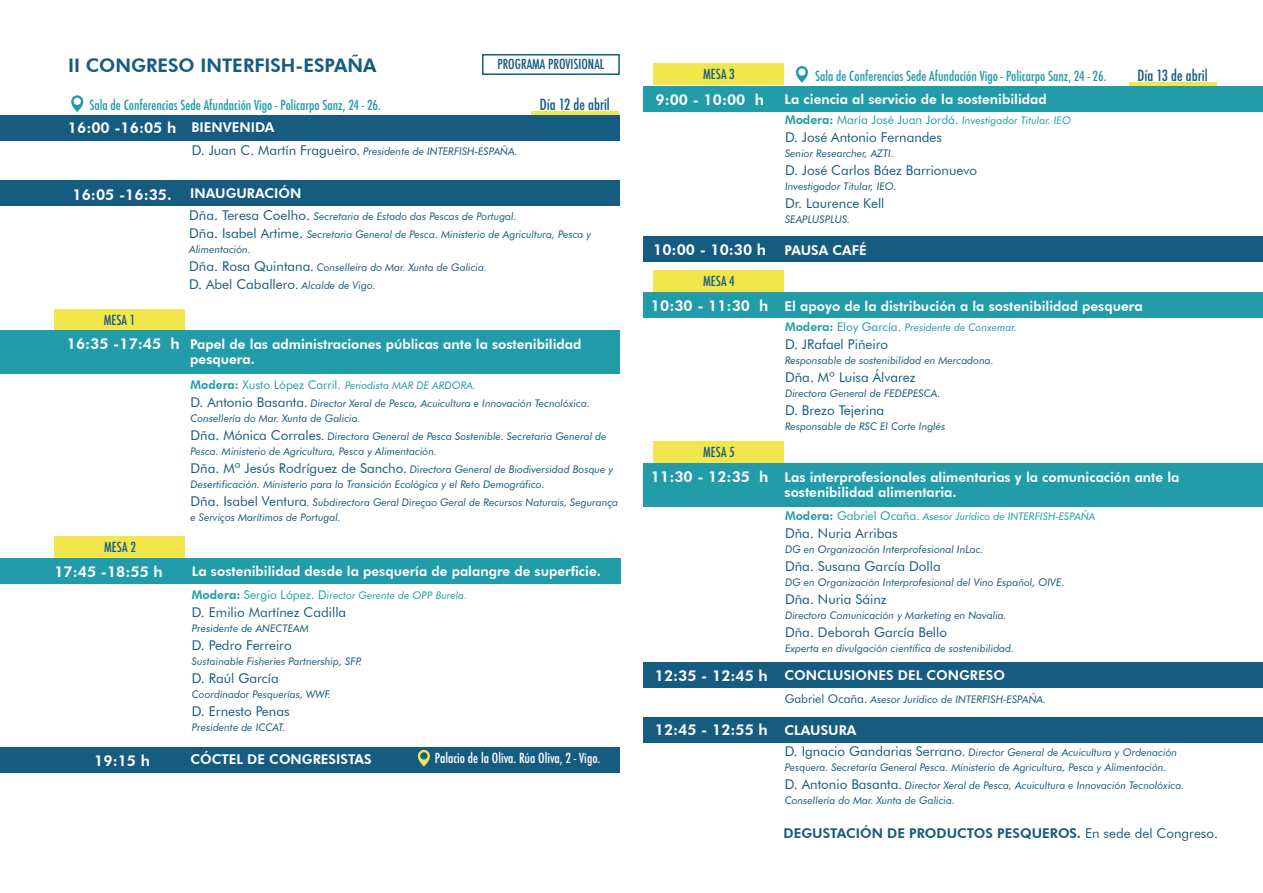
<style>
.page{position:relative;width:1263px;height:893px;background:#fff}
.page>*{position:absolute;margin:0;border:0;box-sizing:border-box;transform-origin:0 0}
.t1{font:800 18.75px "Futura BT";color:#165b80}
.t2{font:800 15px "Futura BT";color:#fff}
.t3{font:500 condensed 15px "Futura";color:#165b80}
.t4{font:800 13.5px/15px "Futura BT";color:#fff}
.t5{font:13.5px "Futura BT";color:#165b80}
.t6{font:500 condensed 13.5px "Futura";color:#219ca8}
.t7{font:800 13.5px "Futura BT";color:#165b80}
.t8{font:500 condensed 13.5px "Futura";color:#165b80}
.t9{font:500 condensed 13.5px "Futura";color:#fff}
.t10{font:italic 10.5px/15px "Futura BT";color:#165b80}
.t11{font:italic 10.5px "Futura BT";color:#219ca8}
.s1{font-style:normal;font-size:13.5px}
.s2{font-family:"Open Sans";font-style:normal;font-size:12px}
.s3{font-family:"Open Sans";font-size:12px}
.s4{font-style:italic;font-size:10.5px}
.s5{font-weight:800;font-style:normal;font-size:12px}
.s6{font-style:normal;font-size:12px}
.s7{font-weight:400}
</style>
<div class="page">
<div style="left:0;top:115px;width:620px;height:26px;background:#165b80"></div>
<div style="left:643px;top:662px;width:620px;height:26px;background:#165b80"></div>
<div style="left:643px;top:717px;width:620px;height:25px;background:#165b80"></div>
<div style="left:0;top:180px;width:620px;height:26px;background:#165b80"></div>
<div style="left:0;top:330px;width:620px;height:44px;background:#219ca8"></div>
<div style="left:643px;top:237px;width:620px;height:25px;background:#165b80"></div>
<div style="left:643px;top:86px;width:620px;height:26px;background:#219ca8"></div>
<div style="left:643px;top:293px;width:620px;height:25px;background:#219ca8"></div>
<div style="left:643px;top:463px;width:620px;height:44px;background:#219ca8"></div>
<div style="left:0;top:559px;width:620px;height:25px;background:#219ca8"></div>
<div style="left:482px;top:54px;width:138px;height:21px;border:2px solid #165b80"></div>
<div style="left:54px;top:309px;width:130px;height:21px;background:#f2e64d"></div>
<div style="left:54px;top:536px;width:131px;height:22px;background:#f2e64d"></div>
<hr style="left:532px;top:111px;width:87px;height:4px;background:#f2e64d">
<hr style="left:1129px;top:83px;width:87px;height:3px;background:#f2e64d">
<div style="left:0;top:747px;width:620px;height:26px;background:#165b80"></div>
<svg style="left:418px;top:750px;width:12px;height:16px"></svg>
<svg style="left:71px;top:95px;width:12px;height:17px"></svg>
<svg style="left:796px;top:66px;width:12px;height:17px"></svg>
<div style="left:653px;top:64px;width:130px;height:21px;background:#f2e64d"></div>
<div style="left:653px;top:270px;width:130px;height:22px;background:#f2e64d"></div>
<div style="left:653px;top:441px;width:130px;height:22px;background:#f2e64d"></div>
<p class="t1" style="left:68px;top:54px;width:310px">II CONGRESO INTERFISH-ESPAÑA</p>
<p class="t6" style="left:89px;top:96px;width:293px">Sala de Conferencias Sede Afundación Vigo - Policarpo Sanz, 24 - 26.</p>
<p class="t2" style="left:68px;top:119px;width:110px">16:00 -16:05 h</p>
<p class="t4" style="left:191px;top:120px;width:85px">BIENVENIDA</p>
<p class="t8" style="left:497px;top:56px;width:109px">PROGRAMA PROVISIONAL</p>
<p class="t3" style="left:540px;top:95px;width:72px">Día 12 de abril</p>
<p class="t10" style="left:192px;top:143px;width:328px"><span class="s1">D. Juan C. Martín Fragueiro</span><span class="s2">.</span> Presidente de INTERFISH-ESPAÑA.</p>
<p class="t2" style="left:73px;top:186px;width:101px">16:05 -16:35.</p>
<p class="t8" style="left:104px;top:311px;width:33px">MESA 1</p>
<p class="t2" style="left:67px;top:335px;width:114px">16:35 -17:45 h</p>
<p class="t8" style="left:104px;top:538px;width:33px">MESA 2</p>
<p class="t2" style="left:54px;top:562px;width:110px">17:45 -18:55 h</p>
<p class="t4" style="left:190px;top:186px;width:113px">INAUGURACIÓN</p>
<p class="t10" style="left:189px;top:209px;width:329px"><span class="s1">Dña. Teresa Coelho.</span> Secretaria de Estado das Pescas de Portugal.</p>
<p class="t10" style="left:189px;top:227px;width:404px"><span class="s1">Dña. Isabel Artime.</span> Secretaria General de Pesca. Ministerio de Agricultura, Pesca y<br>Alimentación.</p>
<p class="t10" style="left:189px;top:260px;width:299px"><span class="s1">Dña. Rosa Quintana</span><span class="s2">.</span> Conselleira do Mar. Xunta de Galicia.</p>
<p class="t5" style="left:189px;top:276px;width:188px">D. Abel Caballero<span class="s3">.</span> <span class="s4">Alcalde de Vigo.</span></p>
<p class="t4" style="left:190px;top:336px;width:393px">Papel de las administraciones públicas ante la sostenibilidad pesquera.</p>
<p class="t11" style="left:190px;top:379px;width:287px"><span class="s5">Modera:</span> <span class="s6">Xusto López Carril.</span> Periodista MAR DE ARDORA.</p>
<p class="t10" style="left:190px;top:396px;width:401px"><span class="s1">D. Antonio Basanta</span><span class="s2">.</span> Director Xeral de Pesca, Acuicultura e Innovación Tecnolóxica.<br>Consellería do Mar. Xunta de Galicia.</p>
<p class="t10" style="left:190px;top:429px;width:418px"><span class="s1">Dña. Mónica Corrales</span><span class="s2">.</span> Directora General de Pesca Sostenible. Secretaria General de<br>Pesca. Ministerio de Agricultura, Pesca y Alimentación.</p>
<p class="t10" style="left:190px;top:462px;width:424px"><span class="s1">Dña. Mª Jesús Rodríguez de Sancho</span><span class="s2">.</span> Directora General de Biodiversidad Bosque y<br>Desertificación. Ministerio para la Transición Ecológica y el Reto Demográfico.</p>
<p class="t10" style="left:190px;top:495px;width:429px"><span class="s1">Dña. Isabel Ventura</span>. Subdirectora Geral Direçao Geral de Recursos Naturais, Segurança e Serviços Marítimos de Portugal.</p>
<p class="t4" style="left:192px;top:563px;width:410px">La sostenibilidad desde la pesquería de palangre de superficie.</p>
<p class="t11" style="left:192px;top:589px;width:277px"><span class="s5">Modera:</span> <span class="s6">Sergio López. D</span>irector Gerente de OPP Burela.</p>
<p class="t5" style="left:192px;top:604px;width:156px">D. Emilio Martínez Cadilla</p>
<p class="t10" style="left:192px;top:620px;width:118px">Presidente de ANECTEAM</p>
<p class="t5" style="left:192px;top:637px;width:101px">D. Pedro Ferreiro</p>
<p class="t10" style="left:192px;top:653px;width:172px">Sustainable Fisheries Partnership, SFP.</p>
<p class="t5" style="left:192px;top:670px;width:88px">D. Raúl García</p>
<p class="t10" style="left:192px;top:686px;width:141px">Coordinador Pesquerías, WWF.</p>
<p class="t5" style="left:192px;top:703px;width:99px">D. Ernesto Penas</p>
<p class="t10" style="left:192px;top:719px;width:95px">Presidente de ICCAT.</p>
<p class="t2" style="left:94px;top:751px;width:57px">19:15 h</p>
<p class="t4" style="left:190px;top:751px;width:183px">CÓCTEL DE CONGRESISTAS</p>
<p class="t9" style="left:435px;top:750px;width:167px">Palacio de la Oliva. Rúa Oliva, 2 - Vigo.</p>
<p class="t8" style="left:703px;top:66px;width:33px">MESA 3</p>
<p class="t2" style="left:655px;top:90px;width:110px">9:00 - 10:00 h</p>
<p class="t6" style="left:815px;top:68px;width:293px">Sala de Conferencias Sede Afundación Vigo - Policarpo Sanz, 24 - 26.</p>
<p class="t4" style="left:784px;top:92px;width:264px">La ciencia al servicio de la sostenibilidad</p>
<p class="t11" style="left:785px;top:114px;width:288px"><span class="s5">Modera:</span> <span class="s6">María José Juan Jordá.</span> Investigador Titular. IEO</p>
<p class="t5" style="left:785px;top:129px;width:159px">D. José Antonio Fernandes</p>
<p class="t10" style="left:785px;top:146px;width:111px">Senior Researcher, AZTI.</p>
<p class="t5" style="left:785px;top:162px;width:194px">D. José Carlos Báez Barrionuevo</p>
<p class="t10" style="left:785px;top:179px;width:113px">Investigador Titular, IEO.</p>
<p class="t5" style="left:785px;top:195px;width:101px">Dr. Laurence Kell</p>
<p class="t10" style="left:785px;top:212px;width:67px">SEAPLUSPLUS.</p>
<p class="t2" style="left:653px;top:241px;width:114px">10:00 - 10:30 h</p>
<p class="t4" style="left:784px;top:242px;width:84px">PAUSA CAFÉ</p>
<p class="t8" style="left:703px;top:272px;width:33px">MESA 4</p>
<p class="t3" style="left:1138px;top:66px;width:71px">Día 13 de abril</p>
<p class="t2" style="left:651px;top:297px;width:119px">10:30 - 11:30 h</p>
<p class="t4" style="left:784px;top:298px;width:359px">El apoyo de la distribución a la sostenibilidad pesquera</p>
<p class="t11" style="left:785px;top:321px;width:233px"><span class="s5">Modera:</span> <span class="s6">Eloy García.</span> Presidente de Conxemar.</p>
<p class="t5" style="left:785px;top:336px;width:105px">D. JRafael Piñeiro</p>
<p class="t10" style="left:785px;top:353px;width:210px">Responsable de sostenibilidad en Mercadona.</p>
<p class="t5" style="left:785px;top:369px;width:132px">Dña. Mº Luisa Álvarez</p>
<p class="t10" style="left:785px;top:386px;width:157px">Directora General de FEDEPESCA.</p>
<p class="t5" style="left:785px;top:402px;width:101px">D. Brezo Tejerina</p>
<p class="t10" style="left:785px;top:419px;width:162px">Responsable de RSC El Corte Inglés</p>
<p class="t8" style="left:703px;top:443px;width:33px">MESA 5</p>
<p class="t2" style="left:651px;top:468px;width:119px">11:30 - 12:35 h</p>
<p class="t4" style="left:784px;top:469px;width:396px">Las interprofesionales alimentarias y la comunicación ante la sostenibilidad alimentaria.</p>
<p class="t11" style="left:785px;top:510px;width:312px"><span class="s5">Modera:</span> <span class="s6">Gabriel Ocaña.</span> Asesor Jurídico de INTERFISH-ESPAÑA</p>
<p class="t5" style="left:785px;top:525px;width:114px">Dña. Nuria Arribas</p>
<p class="t10" style="left:785px;top:541px;width:200px">DG en Organización Interprofesional InLac.</p>
<p class="t5" style="left:785px;top:558px;width:157px">Dña. Susana García Dolla</p>
<p class="t10" style="left:785px;top:574px;width:281px">DG en Organización Interprofesional del Vino Español, OIVE.</p>
<p class="t5" style="left:785px;top:591px;width:103px">Dña. Nuria Sáinz</p>
<p class="t10" style="left:785px;top:607px;width:223px">Directora Comunicación y Marketing en Navalia.</p>
<p class="t5" style="left:785px;top:624px;width:164px">Dña. Deborah García Bello</p>
<p class="t10" style="left:785px;top:640px;width:231px">Experta en divulgación científica de sostenibilidad.</p>
<p class="t2" style="left:655px;top:666px;width:114px">12:35 - 12:45 h</p>
<p class="t4" style="left:784px;top:668px;width:222px">CONCLUSIONES DEL CONGRESO</p>
<p class="t10" style="left:785px;top:692px;width:263px"><span class="s6">Gabriel Ocaña.</span> Asesor Jurídico de INTERFISH-ESPAÑA.</p>
<p class="t2" style="left:655px;top:721px;width:114px">12:45 - 12:55 h</p>
<p class="t4" style="left:784px;top:722px;width:73px">CLAUSURA</p>
<p class="t10" style="left:785px;top:745px;width:394px"><span class="s1">D. Ignacio Gandarias Serrano</span><span class="s2">.</span> Director General de Acuicultura y Ordenación<br>Pesquera. Secretaría General Pesca. Ministerio de Agricultura, Pesca y Alimentación.</p>
<p class="t10" style="left:785px;top:778px;width:401px"><span class="s1">D. Antonio Basanta</span><span class="s2">.</span> Director Xeral de Pesca, Acuicultura e Innovación Tecnolóxica.<br>Consellería do Mar. Xunta de Galicia.</p>
<p class="t7" style="left:783px;top:825px;width:436px">DEGUSTACIÓN DE PRODUCTOS PESQUEROS. <span class="s7">En sede del Congreso.</span></p>
</div>
